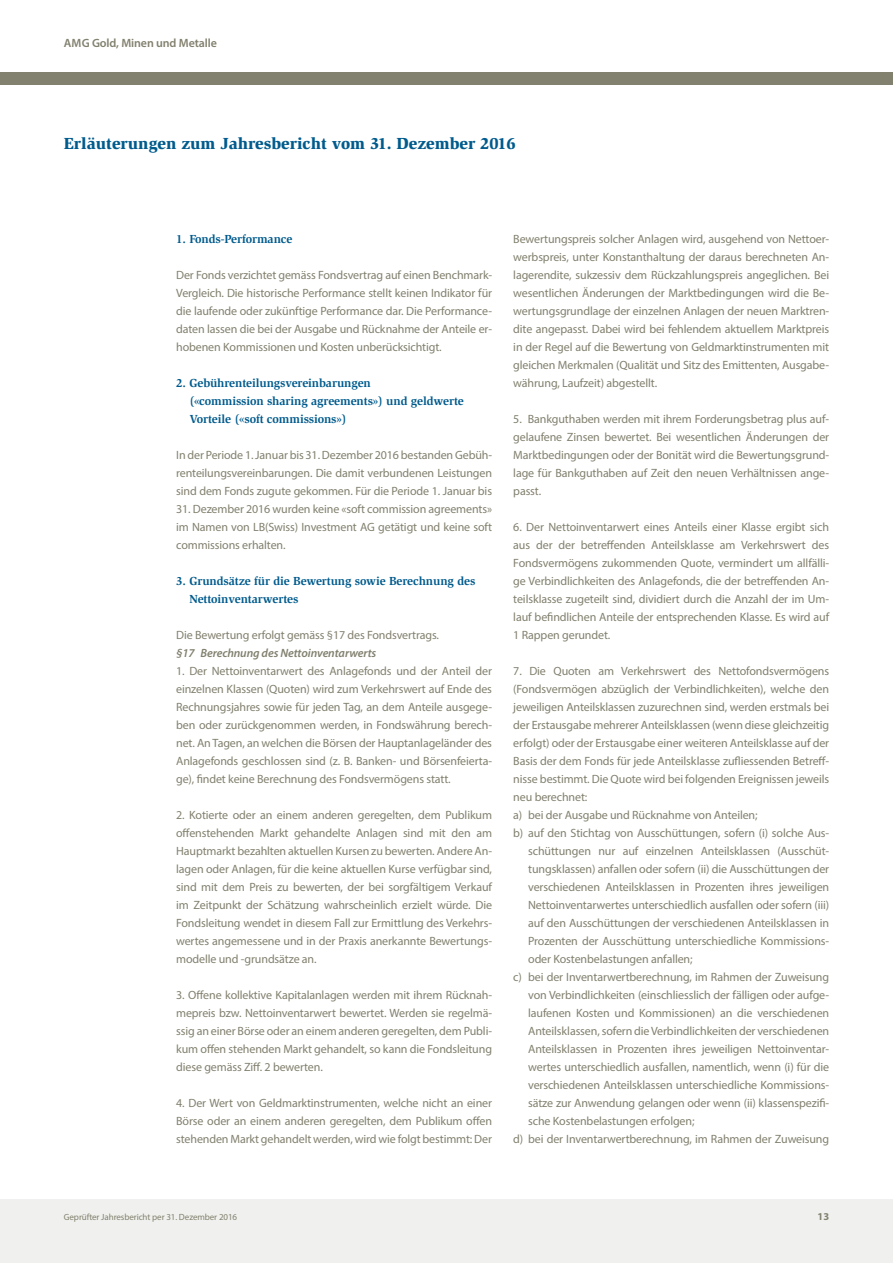
<style>
.page{position:relative;width:893px;height:1263px;background:#fff}
.page>*{position:absolute;margin:0;border:0;box-sizing:border-box;transform-origin:0 0}
.t1{font:900 16.5px "Slimbach";color:#005b8d}
.t2{font:12px/18px "Myriad Pro";letter-spacing:-.01em;color:#82806e;text-align:justify}
.t3{font:700 12px/18px "Slimbach";letter-spacing:-.01em;color:#005b8d}
.t4{font:italic 600 12px "Myriad Pro";letter-spacing:-.01em;color:#82806e}
.t5{font:600 12px "Myriad Pro";letter-spacing:-.01em;color:#82806e}
.t6{font:700 10.5px "Myriad Pro";color:#82806e}
.t7{font:9px "Myriad Pro";letter-spacing:-.01em;color:#82806e}
</style>
<div class="page">
<div style="left:0;top:1199px;width:893px;height:64px;background:#f0f1ee"></div>
<div style="left:0;top:72px;width:893px;height:13px;background:#82806e"></div>
<p class="t5" style="left:64px;top:36px;width:155px">AMG Gold, Minen und Metalle</p>
<h1 class="t1" style="left:64px;top:133px;width:453px">Erläuterungen zum Jahresbericht vom 31. Dezember 2016</h1>
<p class="t3" style="left:176px;top:230px;width:118px">1. Fonds-Performance</p>
<p class="t2" style="left:176px;top:266px;width:317px">Der Fonds verzichtet gemäss Fondsvertrag auf einen Benchmark-Vergleich. Die historische Performance stellt keinen Indikator für die laufende oder zukünftige Performance dar. Die Performance&shy;daten lassen die bei der Ausgabe und Rücknahme der Anteile er&shy;hobenen Kommissionen und Kosten unberücksichtigt.</p>
<p class="t3" style="left:189px;top:374px;width:276px;text-indent:-13px">2. Gebührenteilungsvereinbarungen<br>(«commission sharing agreements») und geldwerte<br>Vorteile («soft commissions»)</p>
<p class="t2" style="left:176px;top:446px;width:317px">In der Periode 1. Januar bis 31. Dezember 2016 bestanden Gebüh&shy;renteilungsvereinbarungen. Die damit verbundenen Leistungen sind dem Fonds zugute gekommen. Für die Periode 1. Januar bis</p>
<p class="t2" style="left:176px;top:500px;width:317px">31. Dezember 2016 wurden keine «soft commission agreements» im Namen von LB(Swiss) Investment AG getätigt und keine soft commissions erhalten.</p>
<p class="t3" style="left:189px;top:572px;width:287px;text-indent:-13px">3. Grundsätze für die Bewertung sowie Berechnung des<br>Nettoinventarwertes</p>
<p class="t2" style="left:176px;top:626px;width:264px">Die Bewertung erfolgt gemäss §17 des Fondsvertrags.</p>
<p class="t4" style="left:176px;top:645px;width:202px">§17 Berechnung des Nettoinventarwerts</p>
<p class="t2" style="left:176px;top:662px;width:317px">1. Der Nettoinventarwert des Anlagefonds und der Anteil der einzelnen Klassen (Quoten) wird zum Verkehrswert auf Ende des Rechnungsjahres sowie für jeden Tag, an dem Anteile ausgege&shy;ben oder zurückgenommen werden, in Fondswährung berech&shy;net. An Tagen, an welchen die Börsen der Hauptanlageländer des Anlagefonds geschlossen sind (z. B. Banken- und Börsenfeierta&shy;ge), findet keine Berechnung des Fondsvermögens statt.</p>
<p class="t2" style="left:176px;top:806px;width:317px">2. Kotierte oder an einem anderen geregelten, dem Publikum offenstehenden Markt gehandelte Anlagen sind mit den am Hauptmarkt bezahlten aktuellen Kursen zu bewerten. Andere An&shy;lagen oder Anlagen, für die keine aktuellen Kurse verfügbar sind, sind mit dem Preis zu bewerten, der bei sorgfältigem Verkauf im Zeitpunkt der Schätzung wahrscheinlich erzielt würde. Die Fondsleitung wendet in diesem Fall zur Ermittlung des Verkehrs&shy;wertes angemessene und in der Praxis anerkannte Bewertungs&shy;modelle und -grundsätze an.</p>
<p class="t2" style="left:176px;top:986px;width:317px">3. Offene kollektive Kapitalanlagen werden mit ihrem Rücknah&shy;mepreis bzw. Nettoinventarwert bewertet. Werden sie regelmä&shy;ssig an einer Börse oder an einem anderen geregelten, dem Publi&shy;kum offen stehenden Markt gehandelt, so kann die Fondsleitung diese gemäss Ziff. 2 bewerten.</p>
<p class="t2" style="left:176px;top:1094px;width:317px">4. Der Wert von Geldmarktinstrumenten, welche nicht an einer Börse oder an einem anderen geregelten, dem Publikum offen stehenden Markt gehandelt werden, wird wie folgt bestimmt: Der</p>
<p class="t2" style="left:513px;top:230px;width:317px">Bewertungspreis solcher Anlagen wird, ausgehend von Nettoer&shy;werbspreis, unter Konstanthaltung der daraus berechneten An&shy;lagerendite, sukzessiv dem Rückzahlungspreis angeglichen. Bei wesentlichen Änderungen der Marktbedingungen wird die Be&shy;wertungsgrundlage der einzelnen Anlagen der neuen Marktren&shy;dite angepasst. Dabei wird bei fehlendem aktuellem Marktpreis in der Regel auf die Bewertung von Geldmarktinstrumenten mit gleichen Merkmalen (Qualität und Sitz des Emittenten, Ausgabe&shy;währung, Laufzeit) abgestellt.</p>
<p class="t2" style="left:513px;top:410px;width:317px">5. Bankguthaben werden mit ihrem Forderungsbetrag plus auf&shy;gelaufene Zinsen bewertet. Bei wesentlichen Änderungen der Marktbedingungen oder der Bonität wird die Bewertungsgrund&shy;lage für Bankguthaben auf Zeit den neuen Verhältnissen ange&shy;passt.</p>
<p class="t2" style="left:513px;top:518px;width:317px">6. Der Nettoinventarwert eines Anteils einer Klasse ergibt sich aus der der betreffenden Anteilsklasse am Verkehrswert des Fondsvermögens zukommenden Quote, vermindert um allfälli&shy;ge Verbindlichkeiten des Anlagefonds, die der betreffenden An&shy;teilsklasse zugeteilt sind, dividiert durch die Anzahl der im Um&shy;lauf befindlichen Anteile der entsprechenden Klasse. Es wird auf 1 Rappen gerundet.</p>
<p class="t2" style="left:513px;top:662px;width:317px">7. Die Quoten am Verkehrswert des Nettofondsvermögens</p>
<p class="t2" style="left:513px;top:680px;width:317px">(Fondsvermögen abzüglich der Verbindlichkeiten), welche den</p>
<p class="t2" style="left:513px;top:698px;width:317px">jeweiligen Anteilsklassen zuzurechnen sind, werden erstmals bei</p>
<p class="t2" style="left:513px;top:716px;width:317px">der Erstausgabe mehrerer Anteilsklassen (wenn diese gleichzeitig</p>
<p class="t2" style="left:513px;top:734px;width:317px">erfolgt) oder der Erstausgabe einer weiteren Anteilsklasse auf der</p>
<p class="t2" style="left:513px;top:752px;width:317px">Basis der dem Fonds für jede Anteilsklasse zufliessenden Betreff-</p>
<p class="t2" style="left:513px;top:770px;width:317px">nisse bestimmt. Die Quote wird bei folgenden Ereignissen jeweils</p>
<p class="t2" style="left:513px;top:788px;width:76px">neu berechnet:</p>
<p class="t2" style="left:513px;top:806px;width:246px">a) bei der Ausgabe und Rücknahme von Anteilen;</p>
<p class="t2" style="left:513px;top:824px;width:317px">b) auf den Stichtag von Ausschüttungen, sofern (i) solche Aus-</p>
<p class="t2" style="left:528px;top:842px;width:302px">schüttungen nur auf einzelnen Anteilsklassen (Ausschüt-</p>
<p class="t2" style="left:528px;top:860px;width:302px">tungsklassen) anfallen oder sofern (ii) die Ausschüttungen der</p>
<p class="t2" style="left:528px;top:878px;width:303px">verschiedenen Anteilsklassen in Prozenten ihres jeweiligen</p>
<p class="t2" style="left:528px;top:896px;width:302px">Nettoinventarwertes unterschiedlich ausfallen oder sofern (iii)</p>
<p class="t2" style="left:528px;top:914px;width:302px">auf den Ausschüttungen der verschiedenen Anteilsklassen in</p>
<p class="t2" style="left:528px;top:932px;width:302px">Prozenten der Ausschüttung unterschiedliche Kommissions-</p>
<p class="t2" style="left:528px;top:950px;width:166px">oder Kostenbelastungen anfallen;</p>
<p class="t2" style="left:513px;top:968px;width:317px">c) bei der Inventarwertberechnung, im Rahmen der Zuweisung</p>
<p class="t2" style="left:528px;top:986px;width:302px">von Verbindlichkeiten (einschliesslich der fälligen oder aufge-</p>
<p class="t2" style="left:528px;top:1004px;width:303px">laufenen Kosten und Kommissionen) an die verschiedenen</p>
<p class="t2" style="left:528px;top:1022px;width:302px">Anteilsklassen, sofern die Verbindlichkeiten der verschiedenen</p>
<p class="t2" style="left:528px;top:1040px;width:302px">Anteilsklassen in Prozenten ihres jeweiligen Nettoinventar-</p>
<p class="t2" style="left:528px;top:1058px;width:303px">wertes unterschiedlich ausfallen, namentlich, wenn (i) für die</p>
<p class="t2" style="left:528px;top:1076px;width:302px">verschiedenen Anteilsklassen unterschiedliche Kommissions-</p>
<p class="t2" style="left:528px;top:1094px;width:302px">sätze zur Anwendung gelangen oder wenn (ii) klassenspezifi-</p>
<p class="t2" style="left:528px;top:1112px;width:168px">sche Kostenbelastungen erfolgen;</p>
<p class="t2" style="left:513px;top:1130px;width:317px">d) bei der Inventarwertberechnung, im Rahmen der Zuweisung</p>
<p class="t7" style="left:64px;top:1212px;width:175px">Geprüfter Jahresbericht per 31. Dezember 2016</p>
<p class="t6" style="left:818px;top:1210px;width:13px">13</p>
</div>
